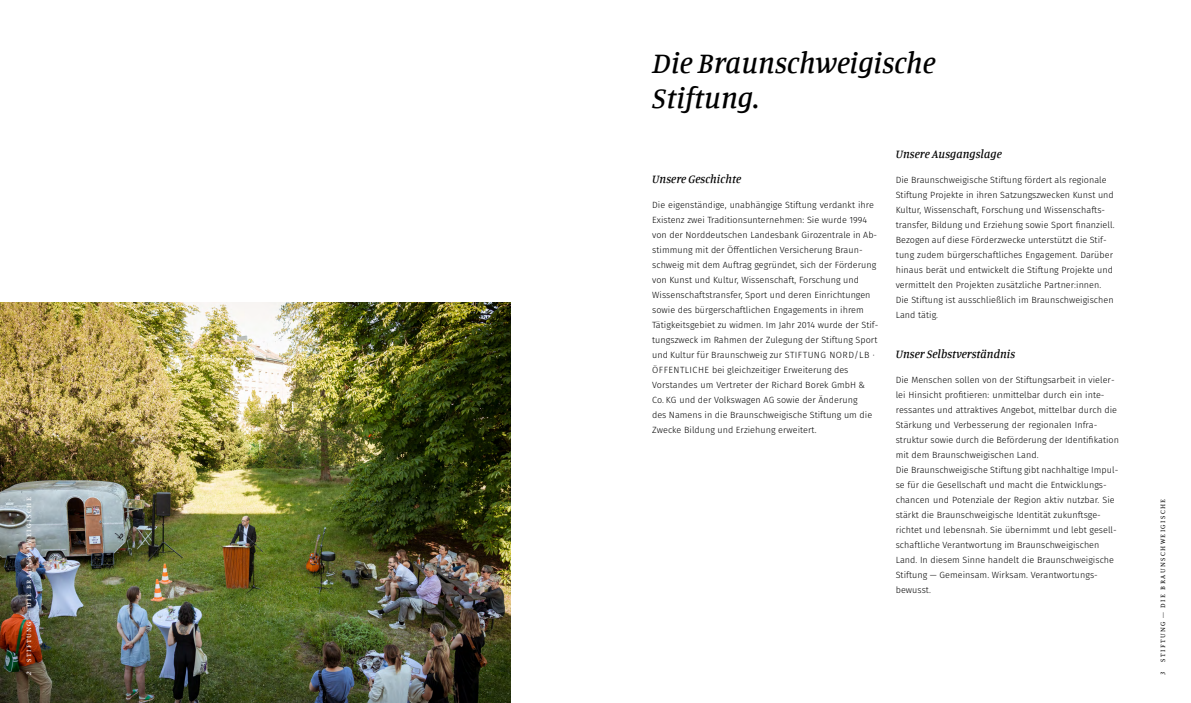
<style>
.page{position:relative;width:1191px;height:703px;background:#fff}
.page>*{position:absolute;margin:0;border:0;box-sizing:border-box;transform-origin:0 0}
.Titel_01{font:italic 500 30px/35px "Manuale";color:#000}
.Zwischentitel_01{font:italic 500 12px "Manuale";letter-spacing:.005em;color:#000}
.Fließtext_01{font:300 9px/15px "Fira Sans";letter-spacing:.005em;color:#000}
.t1{font:500 7px "Manuale";letter-spacing:.21em;color:#fff}
.t2{font:7px "Manuale";letter-spacing:.21em;color:#000}
.t3{font:italic 500 7px "Manuale";color:#fff}
.t4{font:italic 7px "Manuale";color:#000}
</style>
<div class="page">
<img style="left:0;top:303px;width:510px;height:400px">
<p class="t1" style="left:24px;top:662px;width:166px;rotate:-90deg">STIFTUNG — DIE BRAUNSCHWEIGISCHE</p>
<p class="t3" style="left:24px;top:675px;width:5px;rotate:-90deg">2</p>
<p class="Titel_01" style="left:652px;top:44px;width:285px">Die Braunschweigische<br>Stiftung.</p>
<p class="Zwischentitel_01" style="left:652px;top:171px;width:90px">Unsere Geschichte</p>
<p class="Fließtext_01" style="left:652px;top:197px;width:227px">Die eigenständige, unabhängige Stiftung verdankt ihre Existenz zwei Traditionsunternehmen: Sie wurde 1994 von der Norddeutschen Landesbank Girozentrale in Ab&shy;stimmung mit der Öffentlichen Versicherung Braun&shy;schweig mit dem Auftrag gegründet, sich der Förderung von Kunst und Kultur, Wissenschaft, Forschung und Wissenschaftstransfer, Sport und deren Einrichtungen sowie des bürgerschaftlichen Engagements in ihrem Tätigkeitsgebiet zu widmen. Im Jahr 2014 wurde der Stif&shy;tungszweck im Rahmen der Zulegung der Stiftung Sport und Kultur für Braunschweig zur STIFTUNG NORD/LB · ÖFFENTLICHE bei gleichzeitiger Erweiterung des Vorstandes um Vertreter der Richard Borek GmbH &amp; Co. KG und der Volkswagen AG sowie der Änderung<br>des Namens in die Braunschweigische Stiftung um die Zwecke Bildung und Erziehung erweitert.</p>
<p class="Zwischentitel_01" style="left:895px;top:146px;width:107px">Unsere Ausgangslage</p>
<p class="Fließtext_01" style="left:895px;top:172px;width:220px">Die Braunschweigische Stiftung fördert als regionale Stiftung Projekte in ihren Satzungszwecken Kunst und Kultur, Wissenschaft, Forschung und Wissenschafts&shy;transfer, Bildung und Erziehung sowie Sport finanziell.<br>Bezogen auf diese Förderzwecke unterstützt die Stif&shy;tung zudem bürgerschaftliches Engagement. Darüber hinaus berät und entwickelt die Stiftung Projekte und vermittelt den Projekten zusätzliche Partner:innen.<br>Die Stiftung ist ausschließlich im Braunschweigischen Land tätig.</p>
<p class="Zwischentitel_01" style="left:895px;top:346px;width:121px">Unser Selbstverständnis</p>
<p class="Fließtext_01" style="left:895px;top:372px;width:225px">Die Menschen sollen von der Stiftungsarbeit in vieler&shy;lei Hinsicht profitieren: unmittelbar durch ein inte-- ressantes und attraktives Angebot, mittelbar durch die Stärkung und Verbesserung der regionalen Infra&shy;struktur sowie durch die Beförderung der Identifikation mit dem Braunschweigischen Land.<br>Die Braunschweigische Stiftung gibt nachhaltige Impul&shy;se für die Gesellschaft und macht die Entwicklungs&shy;chancen und Potenziale der Region aktiv nutzbar. Sie stärkt die Braunschweigische Identität zukunftsge&shy;richtet und lebensnah. Sie übernimmt und lebt gesell&shy;schaftliche Verantwortung im Braunschweigischen Land. In diesem Sinne handelt die Braunschweigische Stiftung — Gemeinsam. Wirksam. Verantwortungs&shy;bewusst.</p>
<p class="t2" style="left:1158px;top:662px;width:165px;rotate:-90deg">STIFTUNG — DIE BRAUNSCHWEIGISCHE</p>
<p class="t4" style="left:1158px;top:675px;width:5px;rotate:-90deg">3</p>
</div>
